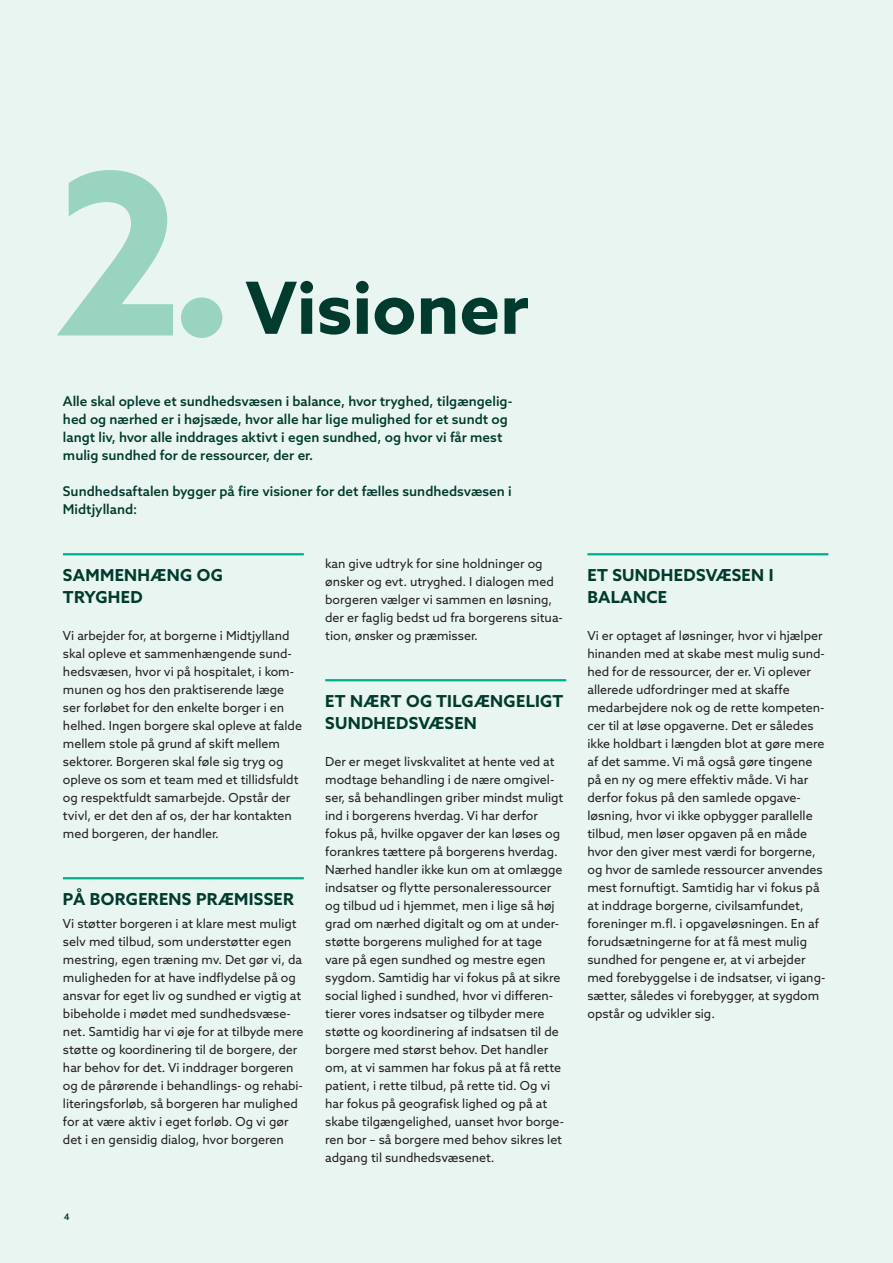
<style>
.page{position:relative;width:893px;height:1263px;background:#e9f5f0}
.page>*{position:absolute;margin:0;border:0;box-sizing:border-box;transform-origin:0 0}
.Kapitler{font:700 225px "Azo Sans";color:#98d4c0}
.Overskrift{font:700 72px "Azo Sans";color:#003b2d}
.Afsnit_1{font:700 16.5px/22.5px "Azo Sans";letter-spacing:.02em;color:#003b2d}
.Indledning{font:500 13.5px/18px "Azo Sans";color:#003b2d}
.Brødtekst{font:12.45px/18px "Azo Sans";color:#231f20}
.t1{font:500 9px "Azo Sans";color:#003b2d}
</style>
<div class="page">
<hr style="left:892px;top:730px;width:1px;height:463px;background:#98d4c0">
<hr style="left:63px;top:553px;width:241px;height:2px;background:#00ad8e">
<hr style="left:63px;top:877px;width:241px;height:2px;background:#00ad8e">
<hr style="left:325px;top:679px;width:241px;height:2px;background:#00ad8e">
<hr style="left:587px;top:553px;width:241px;height:2px;background:#00ad8e">
<p class="Kapitler" style="left:53px;top:106px;width:184px">2.</p>
<p class="Overskrift" style="left:246px;top:260px;width:285px">Visioner</p>
<p class="Indledning" style="left:63px;top:392px;width:451px">Alle skal opleve et sundhedsvæsen i balance, hvor tryghed, tilgængelig&shy;hed og nærhed er i højsæde, hvor alle har lige mulighed for et sundt og langt liv, hvor alle inddrages aktivt i egen sundhed, og hvor vi får mest mulig sundhed for de ressourcer, der er.</p>
<p class="Indledning" style="left:63px;top:482px;width:450px">Sundhedsaftalen bygger på fire visioner for det fælles sundhedsvæsen i<br>Midtjylland:</p>
<p class="Afsnit_1" style="left:63px;top:563px;width:161px">SAMMENHÆNG OG<br>TRYGHED</p>
<p class="Brødtekst" style="left:63px;top:626px;width:241px">Vi arbejder for, at borgerne i Midtjylland skal opleve et sammenhængende sund&shy;hedsvæsen, hvor vi på hospitalet, i kom&shy;munen og hos den praktiserende læge ser forløbet for den enkelte borger i en helhed. Ingen borgere skal opleve at falde mellem stole på grund af skift mellem sektorer. Borgeren skal føle sig tryg og opleve os som et team med et tillidsfuldt og respektfuldt samarbejde. Opstår der tvivl, er det den af os, der har kontakten med borgeren, der handler.</p>
<p class="Afsnit_1" style="left:63px;top:887px;width:232px">PÅ BORGERENS PRÆMISSER</p>
<p class="Brødtekst" style="left:63px;top:914px;width:242px">Vi støtter borgeren i at klare mest muligt selv med tilbud, som understøtter egen mestring, egen træning mv. Det gør vi, da muligheden for at have indflydelse på og ansvar for eget liv og sundhed er vigtig at bibeholde i mødet med sundhedsvæse&shy;net. Samtidig har vi øje for at tilbyde mere støtte og koordinering til de borgere, der har behov for det. Vi inddrager borgeren og de pårørende i behandlings- og rehabi&shy;literingsforløb, så borgeren har mulighed for at være aktiv i eget forløb. Og vi gør det i en gensidig dialog, hvor borgeren</p>
<p class="t1" style="left:64px;top:1211px;width:7px">4</p>
<p class="Brødtekst" style="left:325px;top:554px;width:239px">kan give udtryk for sine holdninger og ønsker og evt. utryghed. I dialogen med borgeren vælger vi sammen en løsning, der er faglig bedst ud fra borgerens situa&shy;tion, ønsker og præmisser.</p>
<p class="Afsnit_1" style="left:325px;top:689px;width:240px">ET NÆRT OG TILGÆNGELIGT<br>SUNDHEDSVÆSEN</p>
<p class="Brødtekst" style="left:325px;top:752px;width:240px">Der er meget livskvalitet at hente ved at modtage behandling i de nære omgivel&shy;ser, så behandlingen griber mindst muligt ind i borgerens hverdag. Vi har derfor fokus på, hvilke opgaver der kan løses og forankres tættere på borgerens hverdag.<br>Nærhed handler ikke kun om at omlægge indsatser og flytte personaleressourcer og tilbud ud i hjemmet, men i lige så høj grad om nærhed digitalt og om at under&shy;støtte borgerens mulighed for at tage vare på egen sundhed og mestre egen sygdom. Samtidig har vi fokus på at sikre social lighed i sundhed, hvor vi differen&shy;tierer vores indsatser og tilbyder mere støtte og koordinering af indsatsen til de borgere med størst behov. Det handler om, at vi sammen har fokus på at få rette patient, i rette tilbud, på rette tid. Og vi har fokus på geografisk lighed og på at skabe tilgængelighed, uanset hvor borge&shy;ren bor – så borgere med behov sikres let adgang til sundhedsvæsenet.</p>
<p class="Afsnit_1" style="left:587px;top:563px;width:188px">ET SUNDHEDSVÆSEN I<br>BALANCE</p>
<p class="Brødtekst" style="left:587px;top:626px;width:240px">Vi er optaget af løsninger, hvor vi hjælper hinanden med at skabe mest mulig sund&shy;hed for de ressourcer, der er. Vi oplever allerede udfordringer med at skaffe medarbejdere nok og de rette kompeten&shy;cer til at løse opgaverne. Det er således ikke holdbart i længden blot at gøre mere af det samme. Vi må også gøre tingene på en ny og mere effektiv måde. Vi har derfor fokus på den samlede opgave&shy;løsning, hvor vi ikke opbygger parallelle tilbud, men løser opgaven på en måde hvor den giver mest værdi for borgerne, og hvor de samlede ressourcer anvendes mest fornuftigt. Samtidig har vi fokus på at inddrage borgerne, civilsamfundet, foreninger m.fl. i opgaveløsningen. En af forudsætningerne for at få mest mulig sundhed for pengene er, at vi arbejder med forebyggelse i de indsatser, vi igang&shy;sætter, således vi forebygger, at sygdom opstår og udvikler sig.</p>
</div>
